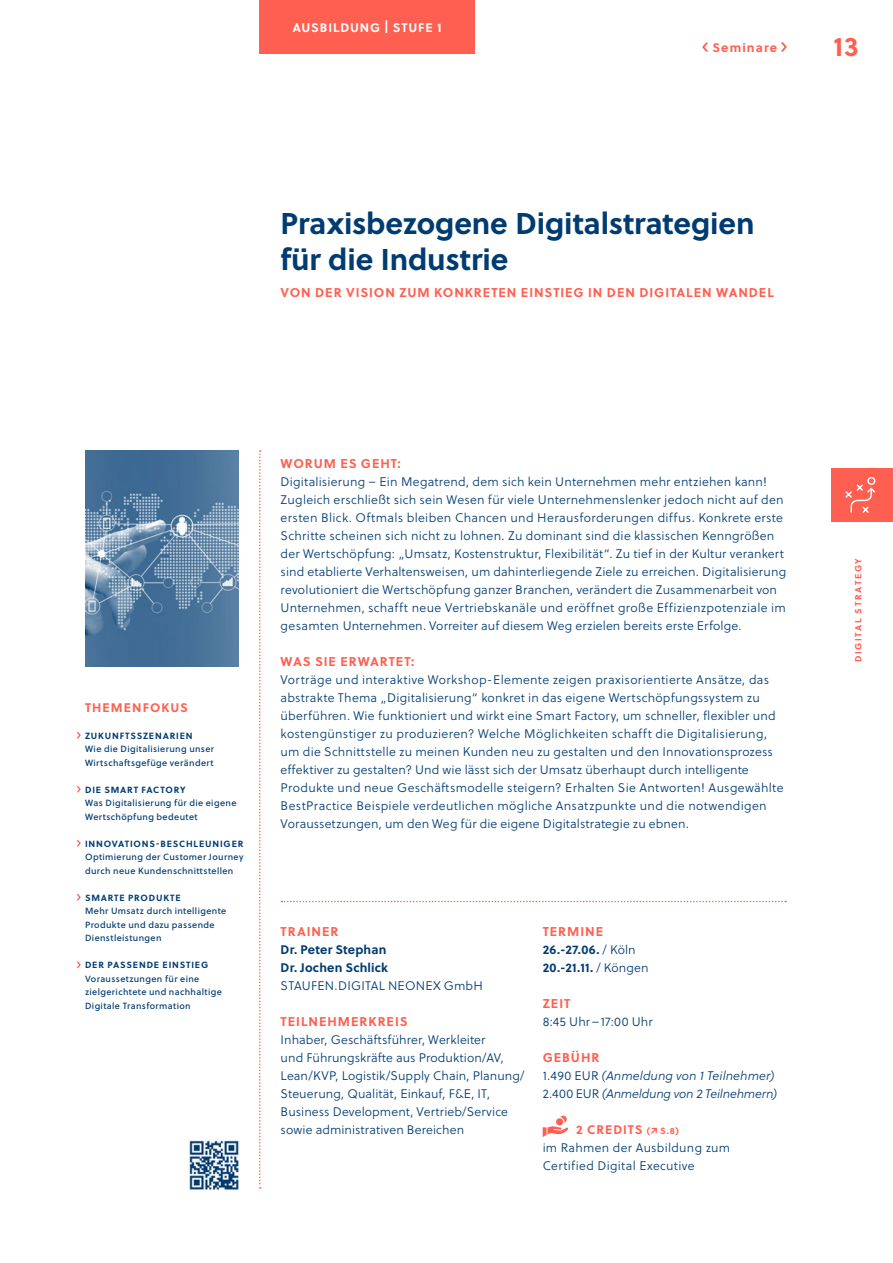
<style>
.page{position:relative;width:893px;height:1263px;background:#fff}
.page>*{position:absolute;margin:0;border:0;box-sizing:border-box;transform-origin:0 0}
.t1{font:700 30px/36px "Soleil";letter-spacing:-.005em;color:#003c72}
.t2{font:700 27px "Soleil";color:#ff5f50}
.t3{font:700 12.75px "Soleil";letter-spacing:.075em;color:#ff5f50}
.t4{font:12.45px/18px "Soleil Lt";letter-spacing:.015em;color:#003c72}
.t5{font:italic 12.45px/18px "Soleil Lt";letter-spacing:-.01em;color:#003c72}
.t6{font:700 12.45px/18px "Soleil";letter-spacing:.015em;color:#003c72}
.t7{font:700 12.45px "Soleil";letter-spacing:.085em;color:#ff5f50}
.t8{font:700 12.45px "Soleil";letter-spacing:.075em;color:#fff}
.t9{font:9px/13.5px "Soleil Bk";letter-spacing:.04em;color:#003c72}
.t10{font:700 9px "Soleil";letter-spacing:.09em;color:#003c72}
.t11{font:700 9px "Soleil";letter-spacing:.18em;color:#ff5f50}
.s1{font-family:"Soleil Lt";font-weight:400}
.s2{font-style:normal}
.s3{font-size:9px}
</style>
<div class="page">
<svg style="left:702px;top:43px;width:6px;height:9px"></svg>
<svg style="left:781px;top:42px;width:6px;height:10px"></svg>
<svg style="left:543px;top:1116px;width:26px;height:21px"></svg>
<img style="left:85px;top:450px;width:153px;height:216px">
<svg style="left:259px;top:450px;width:2px;height:738px"></svg>
<svg style="left:77px;top:732px;width:4px;height:6px"></svg>
<svg style="left:77px;top:786px;width:4px;height:6px"></svg>
<svg style="left:77px;top:840px;width:4px;height:6px"></svg>
<svg style="left:77px;top:894px;width:4px;height:6px"></svg>
<svg style="left:77px;top:962px;width:4px;height:6px"></svg>
<div style="left:832px;top:468px;width:61px;height:54px;background:#ff5f50"></div>
<div style="left:867px;top:477px;width:8px;height:8px;border:1px solid #fff;border-radius:50%"></div>
<svg style="left:845px;top:483px;width:30px;height:30px"></svg>
<svg style="left:281px;top:901px;width:505px;height:1px"></svg>
<img style="left:189px;top:1140px;width:51px;height:50px">
<div style="left:259px;top:0;width:216px;height:54px;background:#ff5f50"></div>
<p class="t8" style="left:292px;top:17px;width:151px">AUSBILDUNG | STUFE 1</p>
<p class="t7" style="left:712px;top:37px;width:66px">Seminare</p>
<h2 class="t2" style="left:833px;top:26px;width:27px">13</h2>
<h1 class="t1" style="left:281px;top:204px;width:475px">Praxisbezogene Digitalstrategien für die Industrie</h1>
<p class="t3" style="left:281px;top:283px;width:495px">VON DER VISION ZUM KONKRETEN EINSTIEG IN DEN DIGITALEN WANDEL</p>
<p class="t7" style="left:85px;top:698px;width:104px">THEMENFOKUS</p>
<p class="t10" style="left:85px;top:729px;width:109px">ZUKUNFTSSZENARIEN</p>
<p class="t9" style="left:85px;top:742px;width:131px">Wie die Digitalisierung unser<br>Wirtschaftsgefüge verändert</p>
<p class="t10" style="left:85px;top:783px;width:102px">DIE SMART FACTORY</p>
<p class="t9" style="left:85px;top:796px;width:153px">Was Digitalisierung für die eigene<br>Wertschöpfung bedeutet</p>
<p class="t10" style="left:85px;top:837px;width:160px">INNOVATIONS-BESCHLEUNIGER</p>
<p class="t9" style="left:85px;top:850px;width:160px">Optimierung der Customer Journey durch neue Kundenschnittstellen</p>
<p class="t10" style="left:85px;top:891px;width:97px">SMARTE PRODUKTE</p>
<p class="t9" style="left:85px;top:904px;width:143px">Mehr Umsatz durch intelligente<br>Produkte und dazu passende<br>Dienstleistungen</p>
<p class="t10" style="left:85px;top:958px;width:125px">DER PASSENDE EINSTIEG</p>
<p class="t9" style="left:85px;top:971px;width:138px">Voraussetzungen für eine zielgerichtete und nachhaltige<br>Digitale Transformation</p>
<p class="t3" style="left:281px;top:454px;width:126px">WORUM ES GEHT:</p>
<p class="t4" style="left:281px;top:473px;width:507px">Digitalisierung – Ein Megatrend, dem sich kein Unternehmen mehr entziehen kann!<br>Zugleich erschließt sich sein Wesen für viele Unternehmenslenker jedoch nicht auf den ersten Blick. Oftmals bleiben Chancen und Herausforderungen diffus. Konkrete erste Schritte scheinen sich nicht zu lohnen. Zu dominant sind die klassischen Kenngrößen der Wertschöpfung: „Umsatz, Kostenstruktur, Flexibilität“. Zu tief in der Kultur verankert sind etablierte Verhaltensweisen, um dahinterliegende Ziele zu erreichen. Digitalisierung revolutioniert die Wertschöpfung ganzer Branchen, verändert die Zusammenarbeit von Unternehmen, schafft neue Vertriebskanäle und eröffnet große Effizienzpotenziale im gesamten Unternehmen. Vorreiter auf diesem Weg erzielen bereits erste Erfolge.</p>
<p class="t3" style="left:281px;top:652px;width:139px">WAS SIE ERWARTET:</p>
<p class="t4" style="left:281px;top:671px;width:504px">Vorträge und interaktive Workshop-Elemente zeigen praxisorientierte Ansätze, das abstrakte Thema „Digitalisierung“ konkret in das eigene Wertschöpfungssystem zu überführen. Wie funktioniert und wirkt eine Smart Factory, um schneller, flexibler und kostengünstiger zu produzieren? Welche Möglichkeiten schafft die Digitalisierung, um die Schnittstelle zu meinen Kunden neu zu gestalten und den Innovationsprozess effektiver zu gestalten? Und wie lässt sich der Umsatz überhaupt durch intelligente Produkte und neue Geschäftsmodelle steigern? Erhalten Sie Antworten! Ausgewählte BestPractice Beispiele verdeutlichen mögliche Ansatzpunkte und die notwendigen Voraussetzungen, um den Weg für die eigene Digitalstrategie zu ebnen.</p>
<p class="t3" style="left:281px;top:922px;width:60px">TRAINER</p>
<p class="t6" style="left:281px;top:940px;width:109px">Dr. Peter Stephan<br>Dr. Jochen Schlick</p>
<p class="t4" style="left:281px;top:977px;width:204px">STAUFEN.DIGITAL NEONEX GmbH</p>
<p class="t3" style="left:281px;top:1012px;width:128px">TEILNEHMERKREIS</p>
<p class="t4" style="left:281px;top:1031px;width:245px">Inhaber, Geschäftsführer, Werkleiter<br>und Führungskräfte aus Produktion/AV, Lean/KVP, Logistik/Supply Chain, Planung/ Steuerung, Qualität, Einkauf, F&amp;E, IT, Business Development, Vertrieb/Service sowie administrativen Bereichen</p>
<p class="t3" style="left:543px;top:922px;width:62px">TERMINE</p>
<p class="t6" style="left:543px;top:940px;width:107px">26.-27.06. <span class="s1">/ Köln<br></span>20.-21.11. <span class="s1">/ Köngen</span></p>
<p class="t3" style="left:543px;top:994px;width:29px">ZEIT</p>
<p class="t4" style="left:543px;top:1013px;width:112px">8:45 Uhr–17:00 Uhr</p>
<p class="t3" style="left:543px;top:1048px;width:58px">GEBÜHR</p>
<p class="t5" style="left:543px;top:1067px;width:236px"><span class="s2">1.490 EUR</span> (Anmeldung von 1 Teilnehmer)<br><span class="s2">2.400 EUR</span> (Anmeldung von 2 Teilnehmern)</p>
<p class="t7" style="left:576px;top:1120px;width:104px">2 CREDITS <span class="s3">( S.8)</span></p>
<p class="t4" style="left:543px;top:1139px;width:189px">im Rahmen der Ausbildung zum<br>Certified Digital Executive</p>
<p class="t11" style="left:851px;top:662px;width:105px;rotate:-90deg">DIGITAL STRATEGY</p>
</div>
